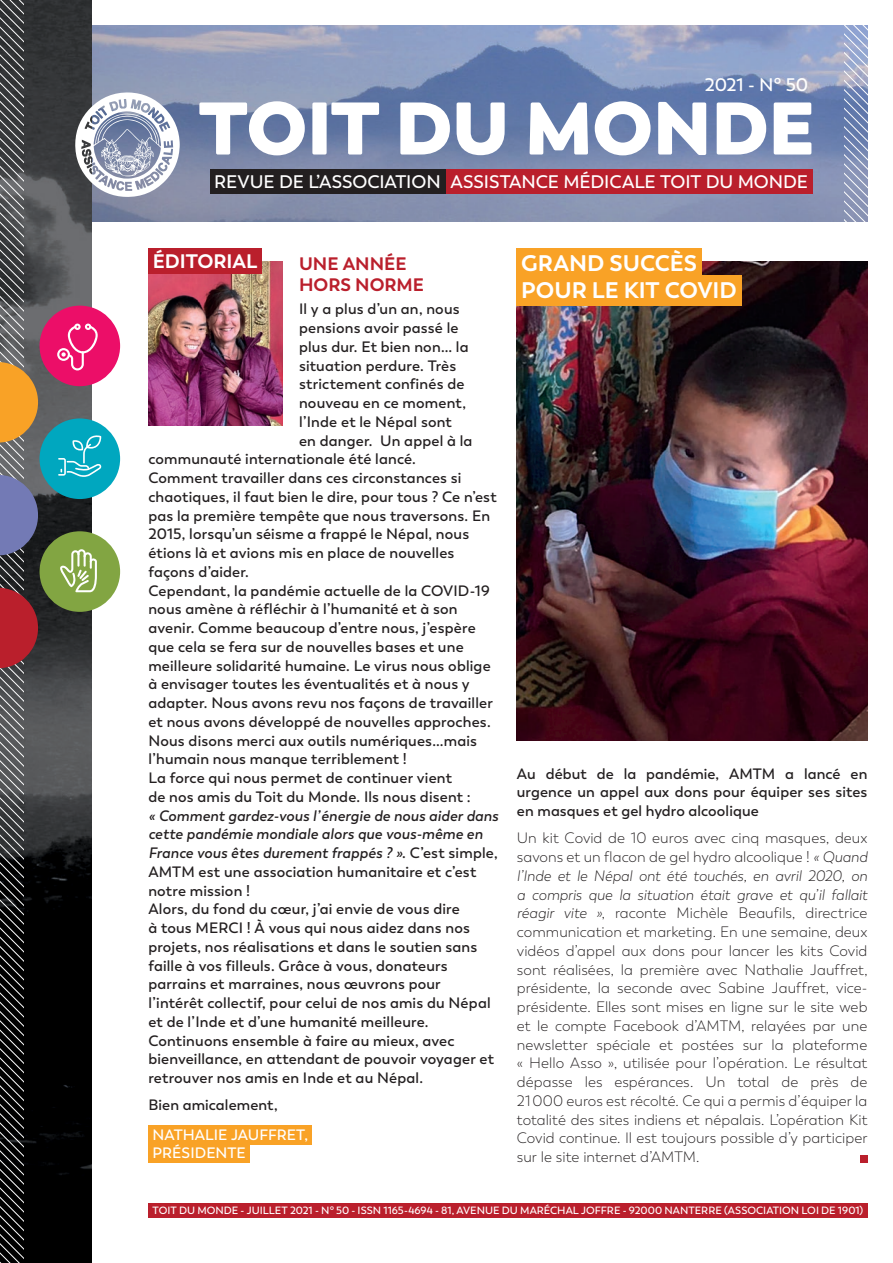
<style>
.page{position:relative;width:893px;height:1263px;background:#fff}
.page>*{position:absolute;margin:0;border:0;box-sizing:border-box;transform-origin:0 0}
.t1{font:800 74.1px "Boston";letter-spacing:-.01em;color:#fff}
.t2{font:700 22.5px "Boston";letter-spacing:-.005em;color:#fff}
.t3{font:700 19.5px "Boston";letter-spacing:-.005em;color:#fff}
.t4{font:600 18.15px "Boston";letter-spacing:-.005em;color:#fff}
.t5{font:700 18px/21.6px "Boston";color:#ba1f2c}
.t6{font:600 15px/18.8px "Boston";letter-spacing:.01em;color:#231f20}
.t7{font:300 15px/18.8px "Boston";letter-spacing:.005em;color:#231f20;text-align:justify}
.t8{font:600 15px "Boston";color:#fff}
.t9{font:600 10.5px "Boston";color:#fff}
.s1{font-style:italic}
</style>
<div class="page">
<img style="left:91px;top:26px;width:753px;height:195px">
<div style="left:148px;top:1125px;width:164px;height:20px;background:#f9a226"></div>
<div style="left:148px;top:1143px;width:102px;height:20px;background:#f9a226"></div>
<div style="left:860px;top:1155px;width:7px;height:7px;background:#ba1f2c"></div>
<svg style="left:844px;top:25px;width:24px;height:197px;background:#95a2c4"></svg>
<div style="left:210px;top:170px;width:235px;height:24px;background:#231f20"></div>
<div style="left:446px;top:170px;width:367px;height:24px;background:#ba1f2c"></div>
<div style="left:148px;top:1203px;width:720px;height:14px;background:#ba1f2c"></div>
<img style="left:517px;top:261px;width:350px;height:480px">
<div style="left:516px;top:248px;width:186px;height:30px;background:#f9a226"></div>
<div style="left:516px;top:275px;width:225px;height:30px;background:#f9a226"></div>
<img style="left:148px;top:261px;width:134px;height:164px">
<div style="left:148px;top:249px;width:113px;height:25px;background:#ba1f2c"></div>
<img style="left:38px;top:0;width:53px;height:1263px">
<div style="left:40px;top:306px;width:80px;height:80px;background:#ec0e68;border-radius:50%"></div>
<svg style="left:57px;top:324px;width:41px;height:46px"></svg>
<div style="left:40px;top:531px;width:80px;height:81px;background:#82a542;border-radius:50%"></div>
<svg style="left:60px;top:549px;width:37px;height:43px"></svg>
<div style="left:40px;top:418px;width:80px;height:81px;background:#00a7bf;border-radius:50%"></div>
<svg style="left:58px;top:435px;width:43px;height:42px"></svg>
<svg style="left:0;top:0;width:38px;height:1263px;background:#504544"></svg>
<svg style="left:75px;top:92px;width:105px;height:105px"></svg>
<p class="t4" style="left:705px;top:74px;width:105px">2021 - N° 50</p>
<p class="t1" style="left:199px;top:81px;width:618px">TOIT DU MONDE</p>
<p class="t4" style="left:214px;top:171px;width:228px">REVUE DE L’ASSOCIATION</p>
<p class="t4" style="left:450px;top:171px;width:359px">ASSISTANCE MÉDICALE TOIT DU MONDE</p>
<p class="t3" style="left:153px;top:249px;width:106px">ÉDITORIAL</p>
<p class="t5" style="left:299px;top:253px;width:126px">UNE ANNÉE<br>HORS NORME</p>
<p class="t6" style="left:299px;top:300px;width:162px">Il y a plus d’un an, nous</p>
<p class="t6" style="left:299px;top:319px;width:161px">pensions avoir passé le</p>
<p class="t6" style="left:299px;top:337px;width:171px">plus dur. Et bien non… la</p>
<p class="t6" style="left:299px;top:356px;width:159px">situation perdure. Très</p>
<p class="t6" style="left:299px;top:375px;width:167px">strictement confinés de</p>
<p class="t6" style="left:299px;top:394px;width:168px">nouveau en ce moment,</p>
<p class="t6" style="left:299px;top:412px;width:154px">l’Inde et le Népal sont</p>
<p class="t6" style="left:299px;top:431px;width:175px">en danger. Un appel à la</p>
<p class="t6" style="left:148px;top:450px;width:269px">communauté internationale été lancé.</p>
<p class="t6" style="left:148px;top:469px;width:350px">Comment travailler dans ces circonstances si chaotiques, il faut bien le dire, pour tous ? Ce n’est pas la première tempête que nous traversons. En 2015, lorsqu’un séisme a frappé le Népal, nous étions là et avions mis en place de nouvelles façons d’aider.</p>
<p class="t6" style="left:148px;top:581px;width:346px">Cependant, la pandémie actuelle de la COVID-19 nous amène à réfléchir à l’humanité et à son avenir. Comme beaucoup d’entre nous, j’espère que cela se fera sur de nouvelles bases et une meilleure solidarité humaine. Le virus nous oblige à envisager toutes les éventualités et à nous y adapter. Nous avons revu nos façons de travailler et nous avons développé de nouvelles approches.<br>Nous disons merci aux outils numériques…mais l’humain nous manque terriblement !</p>
<p class="t6" style="left:148px;top:769px;width:352px">La force qui nous permet de continuer vient<br>de nos amis du Toit du Monde. Ils nous disent :<br><span class="s1">« Comment gardez-vous l’énergie de nous aider dans cette pandémie mondiale alors que vous-même en France vous êtes durement frappés ? »</span>. C’est simple, AMTM est une association humanitaire et c’est notre mission !</p>
<p class="t6" style="left:148px;top:900px;width:344px">Alors, du fond du cœur, j’ai envie de vous dire<br>à tous MERCI ! À vous qui nous aidez dans nos projets, nos réalisations et dans le soutien sans faille à vos filleuls. Grâce à vous, donateurs parrains et marraines, nous œuvrons pour l’intérêt collectif, pour celui de nos amis du Népal et de l’Inde et d’une humanité meilleure.</p>
<p class="t6" style="left:148px;top:1031px;width:347px">Continuons ensemble à faire au mieux, avec bienveillance, en attendant de pouvoir voyager et retrouver nos amis en Inde et au Népal.</p>
<p class="t6" style="left:148px;top:1095px;width:131px">Bien amicalement,</p>
<p class="t8" style="left:153px;top:1126px;width:157px">NATHALIE JAUFFRET,</p>
<p class="t8" style="left:153px;top:1144px;width:95px">PRÉSIDENTE</p>
<p class="t2" style="left:521px;top:249px;width:177px">GRAND SUCCÈS</p>
<p class="t2" style="left:521px;top:276px;width:217px">POUR LE KIT COVID</p>
<p class="t6" style="left:517px;top:764px;width:352px;text-align:justify">Au début de la pandémie, AMTM a lancé en urgence un appel aux dons pour équiper ses sites en masques et gel hydro alcoolique</p>
<p class="t7" style="left:517px;top:829px;width:352px">Un kit Covid de 10 euros avec cinq masques, deux savons et un flacon de gel hydro alcoolique ! <span class="s1">« Quand l’Inde et le Népal ont été touchés, en avril 2020, on a compris que la situation était grave et qu’il fallait réagir vite »</span>, raconte Michèle Beaufils, directrice communication et marketing. En une semaine, deux vidéos d’appel aux dons pour lancer les kits Covid sont réalisées, la première avec Nathalie Jauffret, présidente, la seconde avec Sabine Jauffret, vice&shy;présidente. Elles sont mises en ligne sur le site web et le compte Facebook d’AMTM, relayées par une newsletter spéciale et postées sur la plateforme « Hello Asso », utilisée pour l’opération. Le résultat dépasse les espérances. Un total de près de 21000 euros est récolté. Ce qui a permis d’équiper la totalité des sites indiens et népalais. L’opération Kit Covid continue. Il est toujours possible d’y participer sur le site internet d’AMTM.</p>
<p class="t9" style="left:153px;top:1204px;width:712px">TOIT DU MONDE - JUILLET 2021 - N° 50 - ISSN 1165-4694 - 81, AVENUE DU MARÉCHAL JOFFRE - 92000 NANTERRE (ASSOCIATION LOI DE 1901)</p>
</div>
